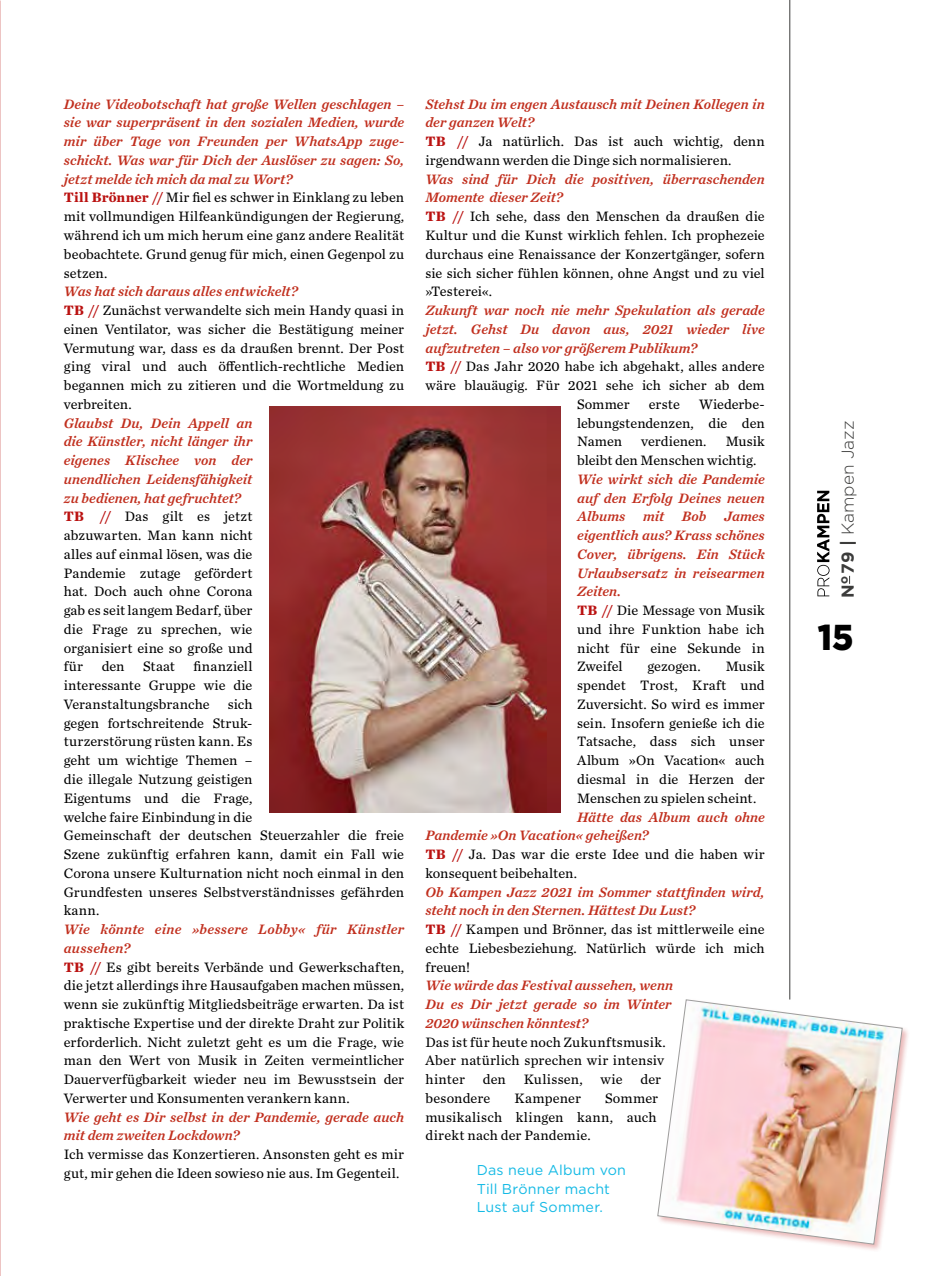
<style>
.page{position:relative;width:936px;height:1276px;background:#fff}
.page>*{position:absolute;margin:0;border:0;box-sizing:border-box;transform-origin:0 0}
.t1{font:900 36px "Gotham";color:#000;scale:.94 1}
.t2{font:300 17.25px "Gotham";color:#3c3c3b}
.t3{font:14.25px/18.8px "Chronicle Text G2";letter-spacing:.005em;color:#000;text-align:justify}
.t4{font:italic 14.25px/18.8px "Chronicle Text G2 Semi";letter-spacing:.005em;color:#c12f1e}
.t5{font:14.25px/18.8px "Gotham";letter-spacing:.015em;color:#15bae5}
.s1{font-weight:700;color:#ba1110}
.s2{font-weight:700}
</style>
<div class="page">
<img style="left:269px;top:406px;width:291px;height:406px">
<svg style="left:817px;top:491px;width:12px;height:105px"></svg>
<hr style="left:789px;top:0;width:1px;height:999px;background:#3c3c3b">
<div style="left:656px;top:998px;width:254px;height:255px;background:#ba1110;opacity:.3"></div>
<img style="left:657px;top:999px;width:245px;height:245px">
<p class="t4" style="left:64px;top:94px;width:342px;text-align:justify">Deine Videobotschaft hat große Wellen geschlagen – sie war superpräsent in den sozialen Medien, wurde mir über Tage von Freunden per WhatsApp zuge&shy;schickt. Was war für Dich der Auslöser zu sagen: So, jetzt melde ich mich da mal zu Wort?</p>
<p class="t3" style="left:64px;top:187px;width:342px"><span class="s1">Till Brönner //</span> Mir fiel es schwer in Einklang zu leben mit vollmundigen Hilfeankündigungen der Regierung, während ich um mich herum eine ganz andere Realität beobachtete. Grund genug für mich, einen Gegenpol zu setzen.</p>
<p class="t4" style="left:64px;top:281px;width:235px">Was hat sich daraus alles entwickelt?</p>
<p class="t3" style="left:64px;top:300px;width:342px"><span class="s1">TB //</span> Zunächst verwandelte sich mein Handy quasi in einen Ventilator, was sicher die Bestätigung meiner Vermutung war, dass es da draußen brennt. Der Post ging viral und auch öffentlich-rechtliche Medien begannen mich zu zitieren und die Wortmeldung zu verbreiten.</p>
<p class="t4" style="left:64px;top:412px;width:190px;text-align:justify">Glaubst Du, Dein Appell an die Künstler, nicht länger ihr eigenes Klischee von der unendlichen Leidensfähigkeit zu bedienen, hat gefruchtet?</p>
<p class="t3" style="left:64px;top:506px;width:190px"><span class="s1">TB //</span> Das gilt es jetzt abzuwarten. Man kann nicht alles auf einmal lösen, was die Pandemie zutage gefördert hat. Doch auch ohne Corona gab es seit langem Bedarf, über die Frage zu sprechen, wie organisiert eine so große und für</p>
<p class="t3" style="left:64px;top:656px;width:190px;text-indent:130px">finanziell interessante Gruppe wie die Veranstaltungsbranche</p>
<p class="t3" style="left:102px;top:656px;width:24px">den</p>
<p class="t3" style="left:143px;top:656px;width:33px">Staat</p>
<p class="t3" style="left:64px;top:694px;width:342px;text-align:left;text-indent:164px">sich<br>gegen fortschreitende Struk-<br>turzerstörung rüsten kann. Es<br>geht um wichtige Themen –<br>die illegale Nutzung geistigen<br>Eigentums und die Frage,<br>welche faire Einbindung in die<br>Gemeinschaft der deutschen Steuerzahler die freie<br>Szene zukünftig erfahren kann, damit ein Fall wie<br>Corona unsere Kulturnation nicht noch einmal in den<br>Grundfesten unseres Selbstverständnisses gefährden kann.</p>
<p class="t4" style="left:64px;top:919px;width:342px">Wie könnte eine »bessere Lobby« für Künstler aussehen?</p>
<p class="t3" style="left:64px;top:956px;width:342px"><span class="s1">TB //</span> Es gibt bereits Verbände und Gewerkschaften, die jetzt allerdings ihre Hausaufgaben machen müssen, wenn sie zukünftig Mitgliedsbeiträge erwarten. Da ist praktische Expertise und der direkte Draht zur Politik erforderlich. Nicht zuletzt geht es um die Frage, wie man den Wert von Musik in Zeiten vermeintlicher Dauerverfügbarkeit wieder neu im Bewusstsein der Verwerter und Konsumenten verankern kann.</p>
<p class="t4" style="left:64px;top:1106px;width:342px">Wie geht es Dir selbst in der Pandemie, gerade auch mit dem zweiten Lockdown?</p>
<p class="t3" style="left:64px;top:1144px;width:342px">Ich vermisse das Konzertieren. Ansonsten geht es mir gut, mir gehen die Ideen sowieso nie aus. Im Gegenteil.</p>
<p class="t4" style="left:425px;top:94px;width:341px">Stehst Du im engen Austausch mit Deinen Kollegen in der ganzen Welt?</p>
<p class="t3" style="left:425px;top:131px;width:341px"><span class="s1">TB //</span> Ja natürlich. Das ist auch wichtig, denn irgendwann werden die Dinge sich normalisieren.</p>
<p class="t4" style="left:425px;top:169px;width:341px">Was sind für Dich die positiven, überraschenden<br>Momente dieser Zeit?</p>
<p class="t3" style="left:425px;top:206px;width:341px"><span class="s1">TB //</span> Ich sehe, dass den Menschen da draußen die Kultur und die Kunst wirklich fehlen. Ich prophezeie durchaus eine Renaissance der Konzertgänger, sofern sie sich sicher fühlen können, ohne Angst und zu viel »Testerei«.</p>
<p class="t4" style="left:425px;top:300px;width:341px;text-align:justify">Zukunft war noch nie mehr Spekulation als gerade jetzt. Gehst Du davon aus, 2021 wieder live aufzutreten – also vor größerem Publikum?</p>
<p class="t3" style="left:425px;top:356px;width:341px"><span class="s1">TB //</span> Das Jahr 2020 habe ich abgehakt, alles andere</p>
<p class="t3" style="left:425px;top:375px;width:341px">wäre blauäugig. Für 2021 sehe ich sicher ab dem</p>
<p class="t3" style="left:577px;top:394px;width:54px">Sommer</p>
<p class="t3" style="left:648px;top:394px;width:33px">erste</p>
<p class="t3" style="left:577px;top:394px;width:189px;text-indent:122px">Wiederbe&shy;lebungstendenzen, die den Namen</p>
<p class="t3" style="left:577px;top:431px;width:189px;text-indent:148px">Musik bleibt den Menschen wichtig.</p>
<p class="t4" style="left:577px;top:469px;width:189px;text-align:justify">Wie wirkt sich die Pandemie auf den Erfolg Deines neuen Albums mit Bob James eigentlich aus? Krass schönes Cover, übrigens. Ein Stück Urlaubsersatz in reisearmen Zeiten.</p>
<p class="t3" style="left:577px;top:600px;width:189px"><span class="s1">TB //</span> Die Message von Musik und ihre Funktion habe ich nicht für eine Sekunde in Zweifel</p>
<p class="t3" style="left:641px;top:431px;width:67px">verdienen.</p>
<p class="t3" style="left:577px;top:656px;width:189px;text-indent:148px">Musik spendet Trost, Kraft und Zuversicht. So wird es immer sein. Insofern genieße ich die Tatsache, dass sich unser Album »On Vacation« auch diesmal in die Herzen der Menschen zu spielen scheint.</p>
<p class="t4" style="left:425px;top:806px;width:341px;text-indent:152px">Hätte das Album auch ohne<br>Pandemie »On Vacation« geheißen?</p>
<p class="t3" style="left:425px;top:844px;width:341px"><span class="s1">TB //</span> Ja. Das war die erste Idee und die haben wir konsequent beibehalten.</p>
<p class="t4" style="left:425px;top:881px;width:341px">Ob Kampen Jazz 2021 im Sommer stattfinden wird, steht noch in den Sternen. Hättest Du Lust?</p>
<p class="t3" style="left:425px;top:919px;width:341px"><span class="s1">TB //</span> Kampen und Brönner, das ist mittlerweile eine echte Liebesbeziehung. Natürlich würde ich mich freuen!</p>
<p class="t4" style="left:425px;top:975px;width:249px;text-align:justify">Wie würde das Festival aussehen, wenn Du es Dir jetzt gerade so im Winter 2020 wünschen könntest?</p>
<p class="t3" style="left:425px;top:1031px;width:242px;text-align:left">Das ist für heute noch Zukunftsmusik.<br>Aber natürlich sprechen wir intensiv hinter den Kulissen, wie der besondere</p>
<p class="t3" style="left:647px;top:656px;width:55px">gezogen.</p>
<p class="t3" style="left:425px;top:1088px;width:234px;text-indent:179px">Sommer musikalisch klingen kann, auch direkt nach der Pandemie.</p>
<p class="t3" style="left:514px;top:1088px;width:68px">Kampener</p>
<p class="t5" style="left:476px;top:1160px;width:151px">Das neue Album von<br>Till Brönner macht<br>Lust auf Sommer.</p>
<p class="t2" style="left:838px;top:598px;width:178px;rotate:-90deg"><span class="s2">N</span><sup>o</sup> <span class="s2">79 |</span> Kampen Jazz</p>
<h1 class="t1" style="left:817px;top:617px;width:39px">15</h1>
</div>
